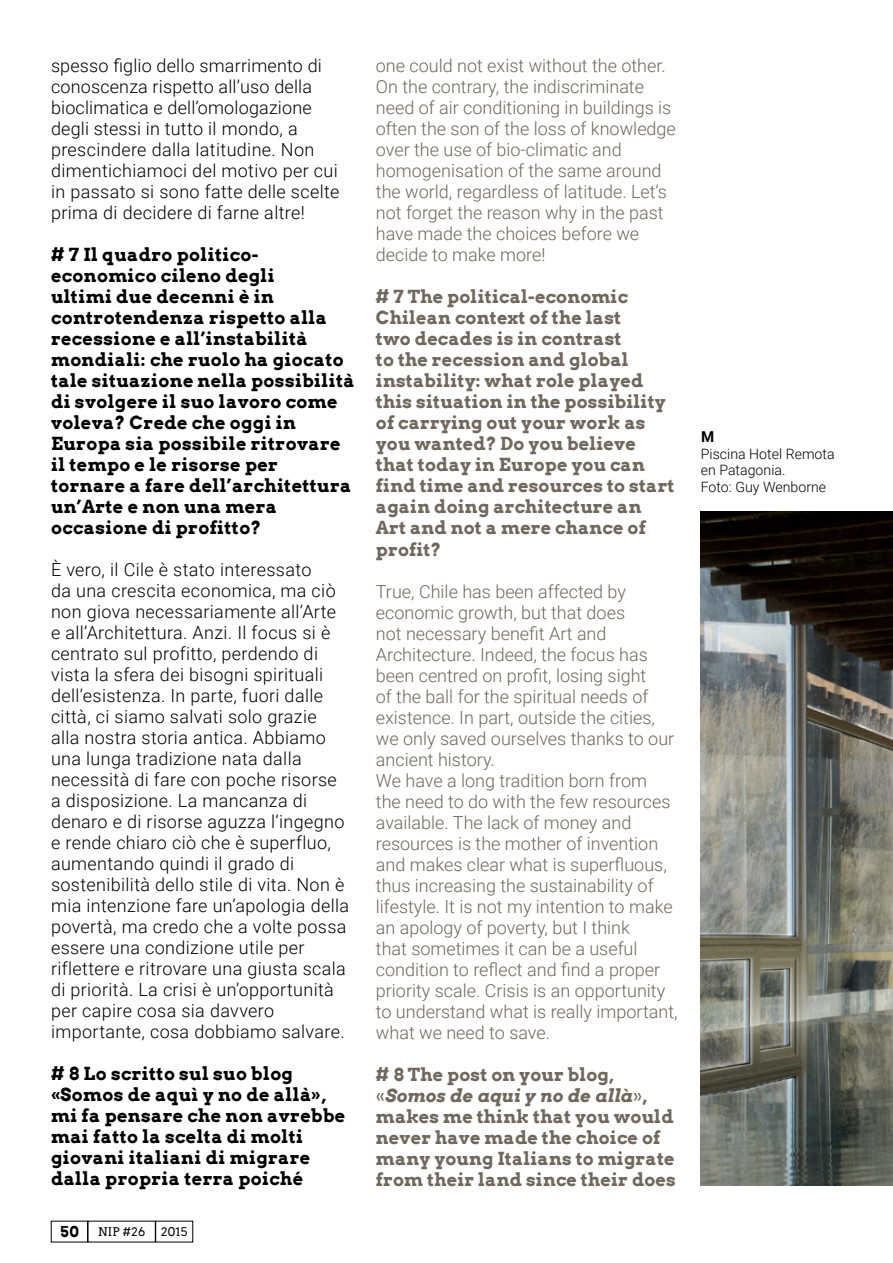
<style>
.page{position:relative;width:893px;height:1263px;background:#fff}
.page>*{position:absolute;margin:0;border:0;box-sizing:border-box;transform-origin:0 0}
.t1{font:300 18px/21px "Roboto";color:#70675d}
.t2{font:300 18px/21px "Roboto";letter-spacing:.02em;color:#000}
.t3{font:700 18px/21px "Arvo";letter-spacing:.02em;color:#000}
.t4{font:700 18px/21px "Arvo";letter-spacing:.01em;color:#70675d}
.t5{font:700 15px "Arvo";color:#000}
.t6{font:700 15px "Roboto";color:#000}
.t7{font:300 14.25px/16.5px "Roboto";color:#000}
.t8{font:12px "Arvo";letter-spacing:.025em;color:#000}
.s1{font-weight:400}
.s2{font-style:italic}
</style>
<div class="page">
<img style="left:701px;top:511px;width:192px;height:674px">
<p class="t2" style="left:51px;top:54px;width:290px">spesso figlio dello smarrimento di conoscenza rispetto all’uso della bioclimatica e dell’omologazione degli stessi in tutto il mondo, a prescindere dalla latitudine. Non dimentichiamoci del motivo per cui in passato si sono fatte delle scelte prima di decidere di farne altre!</p>
<p class="t3" style="left:51px;top:244px;width:305px"># 7 Il quadro politico&shy;economico cileno degli<br>ultimi due decenni è in controtendenza rispetto alla recessione e all’instabilità mondiali: che ruolo ha giocato tale situazione nella possibilità di svolgere il suo lavoro come voleva? Crede che oggi in<br>Europa sia possibile ritrovare il tempo e le risorse per tornare a fare dell’architettura un’Arte e non una mera occasione di profitto?</p>
<p class="t2" style="left:51px;top:559px;width:300px">È vero, il Cile è stato interessato<br>da una crescita economica, ma ciò non giova necessariamente all’Arte e all’Architettura. Anzi. Il focus si è centrato sul profitto, perdendo di vista la sfera dei bisogni spirituali dell’esistenza. In parte, fuori dalle città, ci siamo salvati solo grazie alla nostra storia antica. Abbiamo una lunga tradizione nata dalla necessità di fare con poche risorse a disposizione. La mancanza di denaro e di risorse aguzza l’ingegno e rende chiaro ciò che è superfluo, aumentando quindi il grado di sostenibilità dello stile di vita. Non è mia intenzione fare un’apologia della povertà, ma credo che a volte possa essere una condizione utile per riflettere e ritrovare una giusta scala di priorità. La crisi è un’opportunità per capire cosa sia davvero importante, cosa dobbiamo salvare.</p>
<p class="t3" style="left:51px;top:1063px;width:296px"># 8 Lo scritto sul suo blog «Somos de aquì y no de allà», mi fa pensare che non avrebbe mai fatto la scelta di molti giovani italiani di migrare dalla propria terra poiché</p>
<p class="t5" style="left:60px;top:1222px;width:20px">50</p>
<p class="t8" style="left:98px;top:1224px;width:49px">NIP #26</p>
<p class="t8" style="left:161px;top:1224px;width:28px">2015</p>
<p class="t1" style="left:376px;top:55px;width:302px">one could not exist without the other.<br>On the contrary, the indiscriminate need of air conditioning in buildings is often the son of the loss of knowledge over the use of bio-climatic and homogenisation of the same around the world, regardless of latitude. Let’s not forget the reason why in the past have made the choices before we decide to make more!</p>
<p class="t4" style="left:376px;top:286px;width:300px"># 7 The political-economic<br>Chilean context of the last<br>two decades is in contrast<br>to the recession and global instability: what role played this situation in the possibility of carrying out your work as you wanted? Do you believe that today in Europe you can find time and resources to start again doing architecture an<br>Art and not a mere chance of profit?</p>
<p class="t1" style="left:376px;top:580px;width:303px">True, Chile has been affected by economic growth, but that does<br>not necessary benefit Art and Architecture. Indeed, the focus has been centred on profit, losing sight<br>of the ball for the spiritual needs of existence. In part, outside the cities, we only saved ourselves thanks to our ancient history.<br>We have a long tradition born from<br>the need to do with the few resources available. The lack of money and resources is the mother of invention and makes clear what is superfluous, thus increasing the sustainability of lifestyle. It is not my intention to make an apology of poverty, but I think<br>that sometimes it can be a useful condition to reflect and find a proper priority scale. Crisis is an opportunity to understand what is really important, what we need to save.</p>
<p class="t4" style="left:376px;top:1063px;width:301px"># 8 The post on your blog, <span class="s1">«</span><span class="s2">Somos de aqui y no de allà</span><span class="s1">»</span>, makes me think that you would never have made the choice of many young Italians to migrate from their land since their does</p>
<p class="t6" style="left:701px;top:426px;width:15px">M</p>
<p class="t7" style="left:701px;top:445px;width:135px">Piscina Hotel Remota en Patagonia.<br>Foto: Guy Wenborne</p>
</div>
